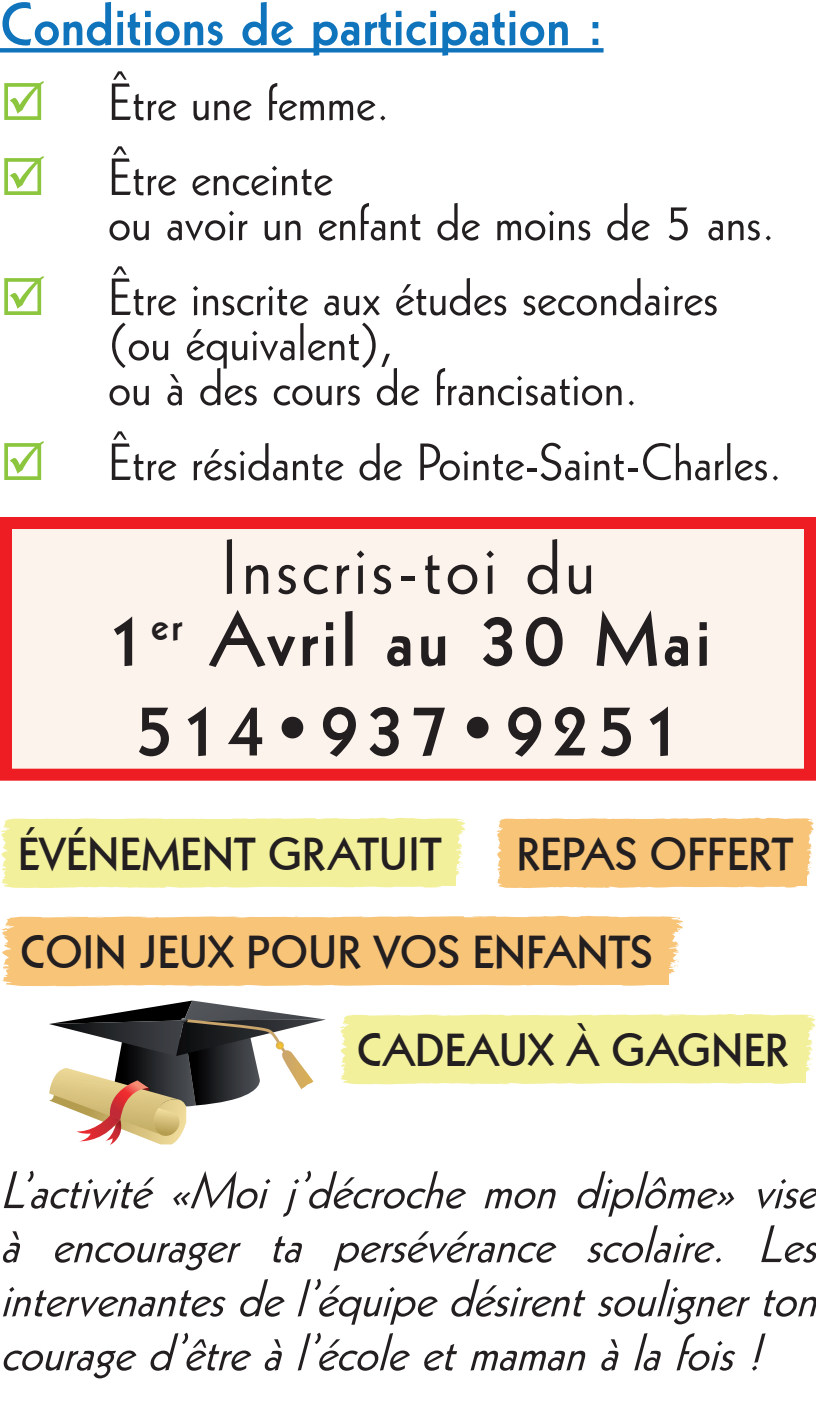
<style>
.page{position:relative;width:816px;height:1410px;background:#fff}
.page>*{position:absolute;margin:0;border:0;box-sizing:border-box;transform-origin:0 0}
.t1{font:75px/90px "Geometric 231 BT Bold C";letter-spacing:.05em;color:#231f20;text-align:center}
.t2{font:75px "Geometric 231 BT Roman C";letter-spacing:.05em;color:#231f20}
.t3{font:59.1px "Geometric 231 BT Bold C";color:#1074bc}
.t4{font:51px/45px "Geometric 231 BT Roman C";color:#231f20}
.t5{font:italic 51px/54px "Geometric 231 BT Roman C";color:#231f20;text-align:justify}
.t6{font:45px "Geometric 231 BT Bold C";color:#231f20}
.s1{color:#8bc63e}
</style>
<div class="page">
<div style="left:0;top:48px;width:604px;height:5px;background:#1074bc"></div>
<div style="left:6px;top:523px;width:804px;height:252px;background:#fdf3ed"></div>
<div style="left:0;top:517px;width:816px;height:264px;border:12px solid #ee1d23"></div>
<div style="left:0;top:817px;width:465px;height:71px;background:#f3f09c"></div>
<svg style="left:496px;top:817px;width:318px;height:71px;background:#f7c77f"></svg>
<svg style="left:0;top:915px;width:683px;height:72px;background:#f7c780"></svg>
<svg style="left:523px;top:917px;width:5px;height:3px"></svg>
<svg style="left:656px;top:941px;width:25px;height:42px"></svg>
<svg style="left:677px;top:918px;width:6px;height:7px"></svg>
<svg style="left:294px;top:916px;width:10px;height:4px"></svg>
<svg style="left:339px;top:1014px;width:477px;height:71px;background:#f3f0a1"></svg>
<svg style="left:49px;top:1001px;width:276px;height:143px"></svg>
<p class="t3" style="left:0;top:-15px;width:605px">Conditions de participation :</p>
<p class="t4" style="left:0;top:78px;width:391px"><span class="s1">☑</span> Être une femme.</p>
<p class="t4" style="left:108px;top:153px;width:669px;text-indent:-108px"><span class="s1">☑</span> Être enceinte<br>ou avoir un enfant de moins de 5 ans.</p>
<p class="t4" style="left:108px;top:273px;width:612px;text-indent:-108px"><span class="s1">☑</span> Être inscrite aux études secondaires (ou équivalent),<br>ou à des cours de francisation.</p>
<p class="t4" style="left:0;top:438px;width:784px"><span class="s1">☑</span> Être résidante de Pointe-Saint-Charles.</p>
<h1 class="t2" style="left:221px;top:519px;width:376px">Inscris-toi du</h1>
<h1 class="t1" style="left:105px;top:591px;width:607px">1<sup>er</sup> Avril au 30 Mai<br>514•937•9251</h1>
<p class="t6" style="left:18px;top:824px;width:426px">ÉVÉNEMENT GRATUIT</p>
<p class="t6" style="left:516px;top:824px;width:278px">REPAS OFFERT</p>
<p class="t6" style="left:20px;top:923px;width:634px">COIN JEUX POUR VOS ENFANTS</p>
<p class="t6" style="left:357px;top:1021px;width:433px">CADEAUX À GAGNER</p>
<p class="t5" style="left:0;top:1162px;width:834px">L’activité«Moij’décrochemondiplôme»vise à encourager ta persévérance scolaire. Les intervenantesdel’équipedésirentsoulignerton couraged’êtreàl’écoleetmamanàlafois!</p>
</div>
